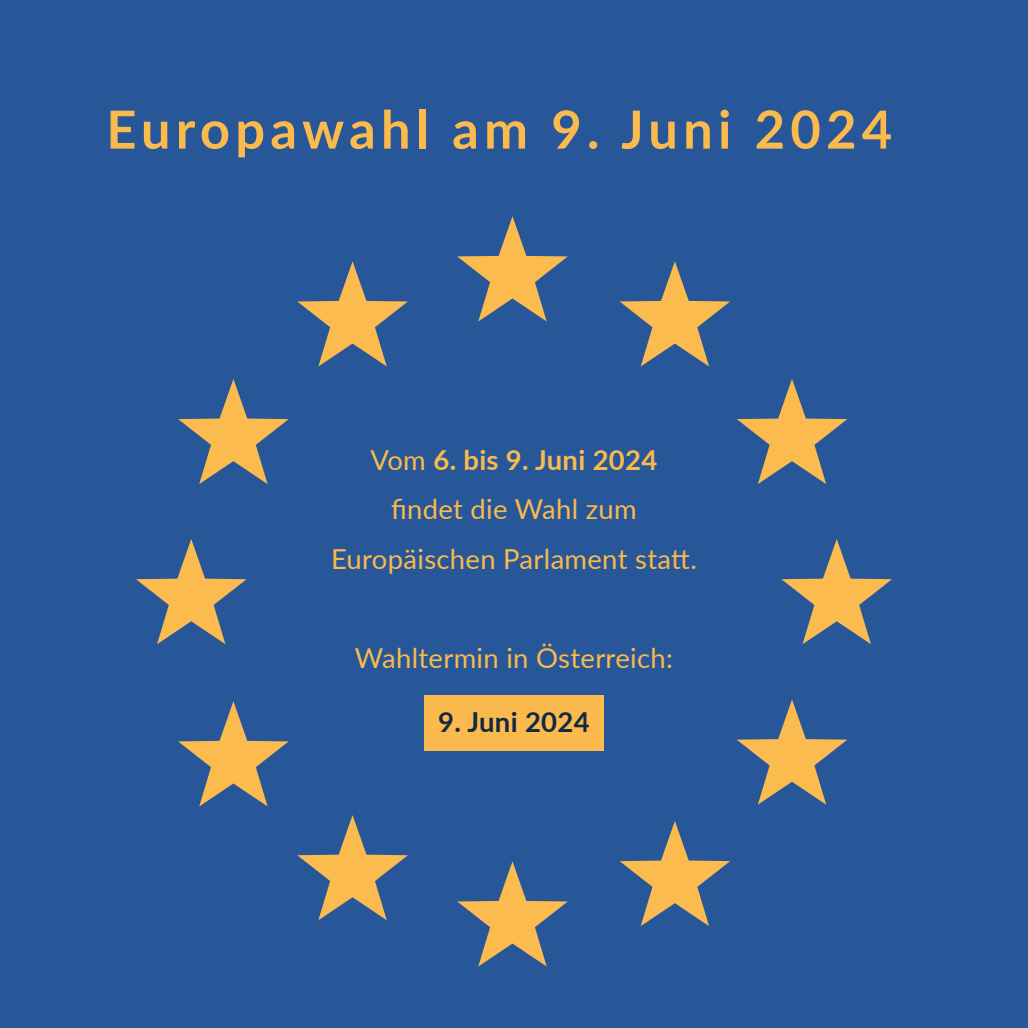
<style>
.page{position:relative;width:1028px;height:1028px;background:#275699}
.page>*{position:absolute;margin:0;border:0;box-sizing:border-box;transform-origin:0 0}
.t1{font:700 52.5px "Lato";letter-spacing:.1em;color:#faba4d}
.t2{font:27.5px "Lato";letter-spacing:.01em;color:#faba4d}
.t3{font:700 27.5px "Lato";letter-spacing:.01em;color:#faba4d}
.t4{font:700 27.5px "Lato";letter-spacing:.01em;color:#132843}
.s1{font-weight:400}
</style>
<div class="page">
<svg style="left:178px;top:379px;width:111px;height:105px"></svg>
<svg style="left:297px;top:261px;width:111px;height:105px"></svg>
<svg style="left:619px;top:261px;width:111px;height:105px"></svg>
<svg style="left:457px;top:216px;width:111px;height:105px"></svg>
<svg style="left:136px;top:539px;width:110px;height:105px"></svg>
<svg style="left:178px;top:701px;width:111px;height:105px"></svg>
<svg style="left:297px;top:815px;width:111px;height:105px"></svg>
<svg style="left:457px;top:861px;width:111px;height:105px"></svg>
<svg style="left:619px;top:821px;width:111px;height:105px"></svg>
<svg style="left:737px;top:699px;width:110px;height:105px"></svg>
<svg style="left:781px;top:539px;width:111px;height:105px"></svg>
<svg style="left:737px;top:379px;width:110px;height:105px"></svg>
<div style="left:424px;top:695px;width:179px;height:56px;background:#faba4d"></div>
<h1 class="t1" style="left:106px;top:91px;width:787px">Europawahl am 9. Juni 2024</h1>
<p class="t3" style="left:370px;top:439px;width:288px"><span class="s1">Vom</span> 6. bis 9. Juni 2024</p>
<p class="t2" style="left:391px;top:489px;width:247px">findet die Wahl zum</p>
<p class="t2" style="left:331px;top:539px;width:367px">Europäischen Parlament statt.</p>
<p class="t2" style="left:355px;top:638px;width:319px">Wahltermin in Österreich:</p>
<p class="t4" style="left:438px;top:701px;width:153px">9. Juni 2024</p>
</div>
